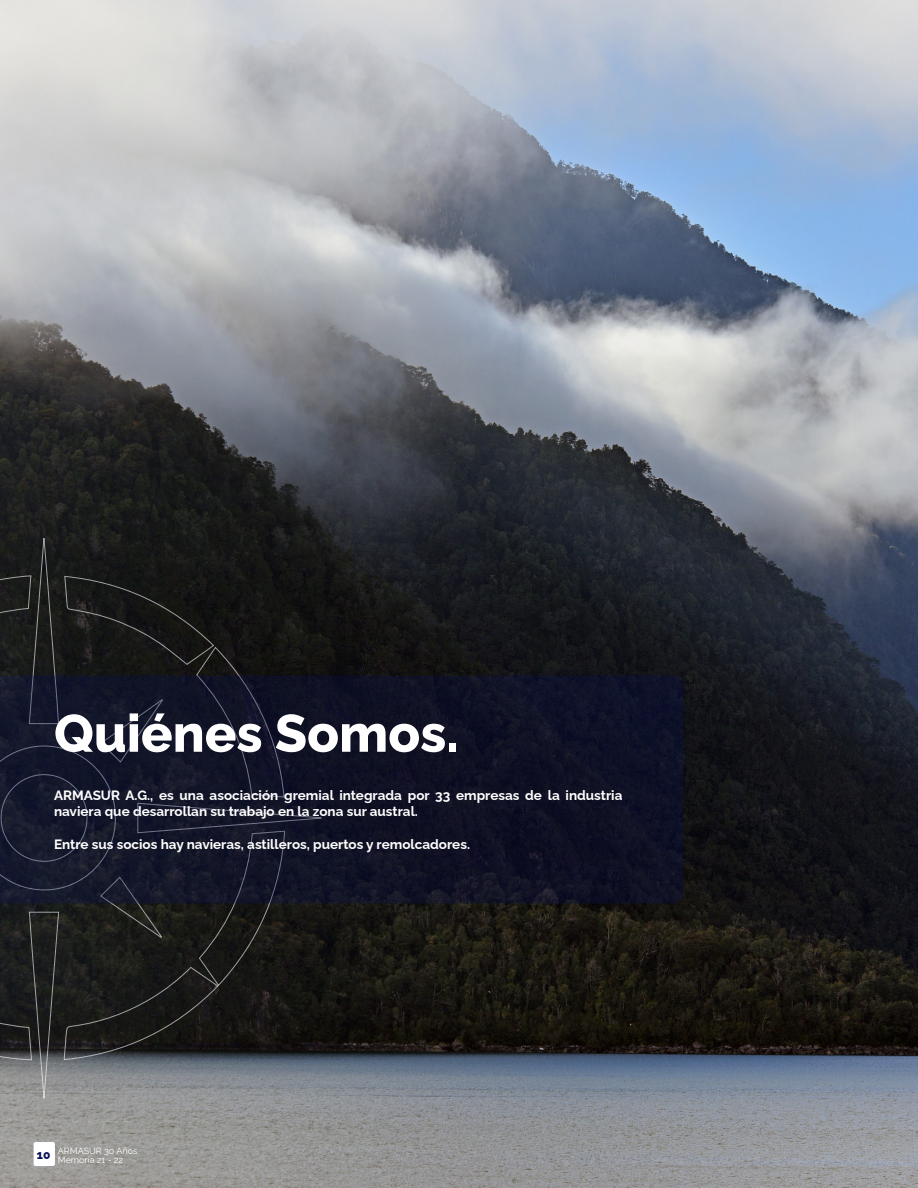
<style>
.page{position:relative;width:918px;height:1188px;background:#fff}
.page>*{position:absolute;margin:0;border:0;box-sizing:border-box;transform-origin:0 0}
.t1{font:800 52.5px "Raleway";color:#fff}
.Párrafo_Principal_Bl{font:700 13.5px/16.5px "Raleway";color:#fff}
.t2{font:9px/9px "Raleway";color:#fff}
.s1{font-weight:800;font-size:12px;color:#081257}
</style>
<div class="page">
<img style="left:0;top:0;width:918px;height:1188px">
<svg style="left:0;top:537px;width:321px;height:563px;background:#272828"></svg>
<svg style="left:0;top:676px;width:683px;height:228px;background:#111427"></svg>
<div style="left:34px;top:1142px;width:21px;height:24px;background:#fff;border-radius:2px"></div>
<p class="t1" style="left:54px;top:691px;width:406px">Quiénes Somos.</p>
<p class="Párrafo_Principal_Bl" style="left:54px;top:785px;width:570px">ARMASUR A.G., es una asociación gremial integrada por 33 empresas de la industria naviera que desarrollan su trabajo en la zona sur austral.</p>
<p class="Párrafo_Principal_Bl" style="left:54px;top:835px;width:418px">Entre sus socios hay navieras, astilleros, puertos y remolcadores.</p>
<p class="t2" style="left:58px;top:1145px;width:81px;text-indent:-21px"><span class="s1">10</span> ARMASUR 30 Años<br>Memoria 21 - 22</p>
</div>
